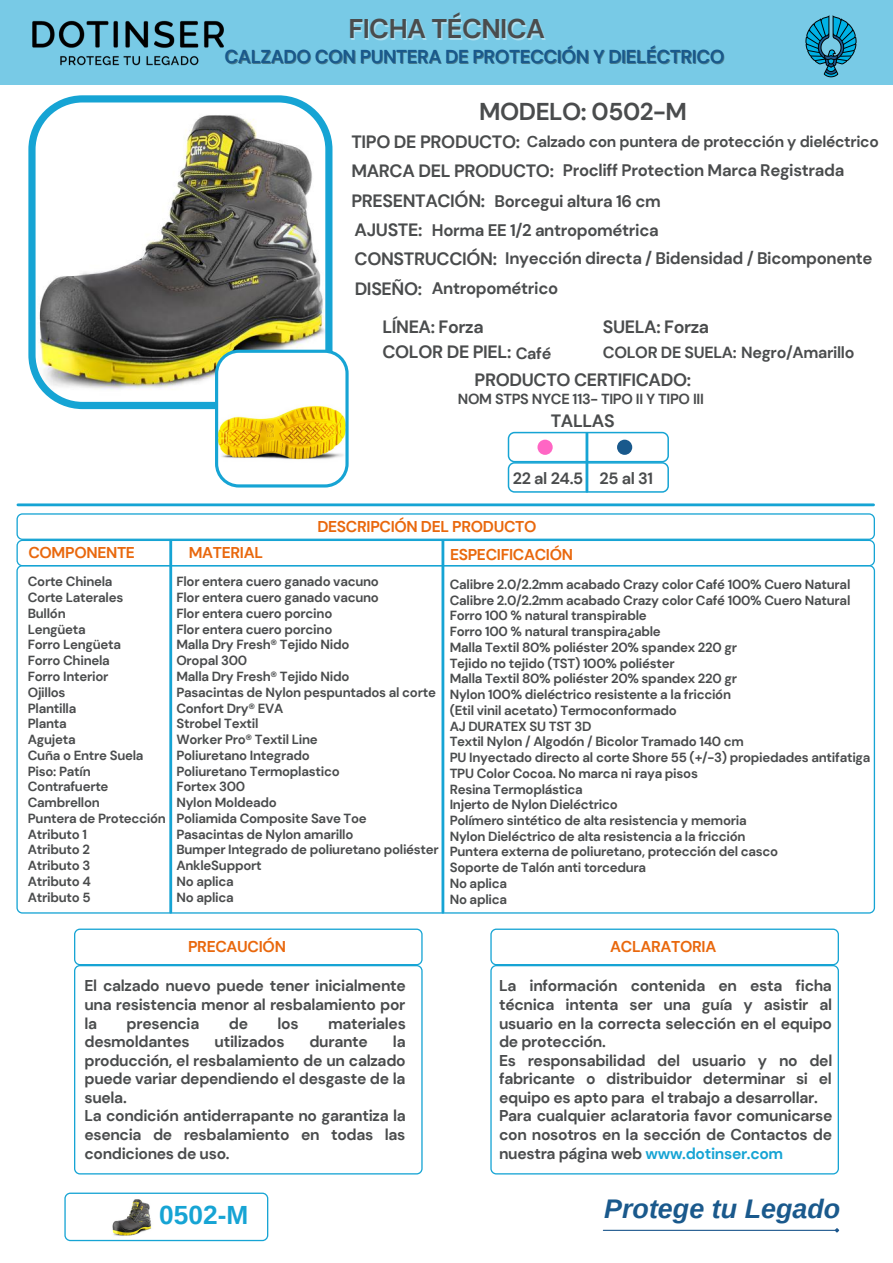
<style>
.page{position:relative;width:893px;height:1263px;background:#fff}
.page>*{position:absolute;margin:0;border:0;box-sizing:border-box;transform-origin:0 0}
.t1{font:700 27px "DM Sans";letter-spacing:-.02em;color:#4a4c4d}
.t2{font:italic 700 26.92px "Arimo";color:#1a598c}
.t3{font:700 26.25px "Arimo";color:#16a4d4}
.t4{font:700 24.3px "DM Sans";letter-spacing:-.02em;color:#4a4c4d}
.t5{font:700 18.67px "DM Sans";letter-spacing:-.02em;color:#19598c}
.t6{font:700 17.77px "DM Sans";letter-spacing:-.02em;color:#4a4c4d}
.t7{font:700 16.73px "DM Sans";letter-spacing:-.02em;color:#4a4c4d}
.t8{font:700 16.27px "DM Sans";letter-spacing:-.02em;color:#4a4c4d}
.t9{font:700 16.05px "DM Sans";letter-spacing:-.02em;color:#4a4c4d}
.t10{font:700 15.67px/18.6px "DM Sans";letter-spacing:-.02em;color:#4a4c4d;text-align:justify}
.t11{font:700 15.67px "DM Sans";letter-spacing:-.02em;color:#e9680d}
.t12{font:700 15.6px "DM Sans";letter-spacing:-.02em;color:#4a4c4d}
.t13{font:700 14.55px "DM Sans";letter-spacing:-.02em;color:#4a4c4d}
.t14{font:700 13.2px "DM Sans";letter-spacing:-.02em;color:#4a4c4d}
.s1{font-size:16.12px}
.s2{color:#16a4d4}
</style>
<div class="page">
<div style="left:0;top:0;width:893px;height:85px;background:#78cae6"></div>
<img style="left:32px;top:20px;width:192px;height:46px">
<img style="left:805px;top:15px;width:52px;height:63px">
<img style="left:28px;top:95px;width:304px;height:314px">
<hr style="left:603px;top:1230px;width:232px;height:1px;background:#1c578d">
<svg style="left:833px;top:1228px;width:7px;height:5px"></svg>
<svg style="left:16px;top:566px;width:859px;height:347px"></svg>
<svg style="left:16px;top:513px;width:859px;height:53px"></svg>
<hr style="left:169px;top:541px;width:3px;height:371px;background:#16a4d4">
<hr style="left:441px;top:541px;width:3px;height:371px;background:#16a4d4">
<svg style="left:74px;top:928px;width:348px;height:37px"></svg>
<svg style="left:74px;top:965px;width:348px;height:209px"></svg>
<svg style="left:64px;top:1192px;width:204px;height:49px"></svg>
<svg style="left:490px;top:928px;width:349px;height:37px"></svg>
<svg style="left:490px;top:965px;width:349px;height:209px"></svg>
<svg style="left:508px;top:432px;width:161px;height:61px"></svg>
<svg style="left:215px;top:350px;width:134px;height:137px"></svg>
<hr style="left:18px;top:503px;width:855px;height:3px;background:#16a4d4">
<img style="left:109px;top:1196px;width:45px;height:42px">
<p class="t1" style="left:348px;top:12px;width:198px">FICHA TÉCNICA</p>
<p class="t5" style="left:225px;top:45px;width:501px">CALZADO CON PUNTERA DE PROTECCIÓN Y DIELÉCTRICO</p>
<p class="t4" style="left:479px;top:96px;width:209px">MODELO: 0502-M</p>
<p class="t6" style="left:351px;top:130px;width:170px">TIPO DE PRODUCTO:</p>
<p class="t12" style="left:527px;top:132px;width:353px">Calzado con puntera de protección y dieléctrico</p>
<p class="t6" style="left:351px;top:159px;width:204px">MARCA DEL PRODUCTO:</p>
<p class="t7" style="left:563px;top:159px;width:283px">Procliff Protection Marca Registrada</p>
<p class="t6" style="left:351px;top:189px;width:135px">PRESENTACIÓN:</p>
<p class="t7" style="left:494px;top:190px;width:168px">Borcegui altura 16 cm</p>
<p class="t6" style="left:355px;top:218px;width:69px">AJUSTE:</p>
<p class="t7" style="left:432px;top:219px;width:228px">Horma EE 1/2 antropométrica</p>
<p class="t6" style="left:355px;top:247px;width:144px">CONSTRUCCIÓN:</p>
<p class="t7" style="left:505px;top:247px;width:369px">Inyección directa / Bidensidad / Bicomponente</p>
<p class="t6" style="left:355px;top:278px;width:69px">DISEÑO:</p>
<p class="t7" style="left:432px;top:278px;width:128px">Antropométrico</p>
<p class="t6" style="left:382px;top:316px;width:103px">LÍNEA: Forza</p>
<p class="t6" style="left:603px;top:316px;width:108px">SUELA: Forza</p>
<p class="t6" style="left:382px;top:340px;width:171px">COLOR DE PIEL: <span class="s1">Café</span></p>
<p class="t9" style="left:603px;top:342px;width:253px">COLOR DE SUELA: Negro/Amarillo</p>
<p class="t6" style="left:474px;top:369px;width:218px">PRODUCTO CERTIFICADO:</p>
<p class="t13" style="left:458px;top:390px;width:248px">NOM STPS NYCE 113- TIPO II Y TIPO III</p>
<p class="t6" style="left:551px;top:409px;width:65px">TALLAS</p>
<p class="t8" style="left:513px;top:468px;width:72px">22 al 24.5</p>
<p class="t8" style="left:599px;top:468px;width:55px">25 al 31</p>
<p class="t11" style="left:317px;top:516px;width:221px">DESCRIPCIÓN DEL PRODUCTO</p>
<p class="t11" style="left:28px;top:543px;width:108px">COMPONENTE</p>
<p class="t11" style="left:189px;top:543px;width:76px">MATERIAL</p>
<p class="t11" style="left:450px;top:545px;width:124px">ESPECIFICACIÓN</p>
<p class="t14" style="left:450px;top:576px;width:402px">Calibre 2.0/2.2mm acabado Crazy color Café 100% Cuero Natural</p>
<p class="t14" style="left:450px;top:591px;width:402px">Calibre 2.0/2.2mm acabado Crazy color Café 100% Cuero Natural</p>
<p class="t14" style="left:450px;top:607px;width:198px">Forro 100 % natural transpirable</p>
<p class="t14" style="left:450px;top:623px;width:213px">Forro 100 % natural transpira¿able</p>
<p class="t14" style="left:450px;top:639px;width:289px">Malla Textil 80% poliéster 20% spandex 220 gr</p>
<p class="t14" style="left:450px;top:654px;width:226px">Tejido no tejido (TST) 100% poliéster</p>
<p class="t14" style="left:450px;top:670px;width:289px">Malla Textil 80% poliéster 20% spandex 220 gr</p>
<p class="t14" style="left:450px;top:686px;width:283px">Nylon 100% dieléctrico resistente a la fricción</p>
<p class="t14" style="left:450px;top:702px;width:228px">(Etil vinil acetato) Termoconformado</p>
<p class="t14" style="left:450px;top:717px;width:143px">AJ DURATEX SU TST 3D</p>
<p class="t14" style="left:450px;top:733px;width:296px">Textil Nylon / Algodón / Bicolor Tramado 140 cm</p>
<p class="t14" style="left:450px;top:749px;width:422px">PU Inyectado directo al corte Shore 55 (+/-3) propiedades antifatiga</p>
<p class="t14" style="left:450px;top:765px;width:250px">TPU Color Cocoa. No marca ni raya pisos</p>
<p class="t14" style="left:450px;top:780px;width:135px">Resina Termoplástica</p>
<p class="t14" style="left:450px;top:796px;width:169px">Injerto de Nylon Dieléctrico</p>
<p class="t14" style="left:450px;top:812px;width:298px">Polímero sintético de alta resistencia y memoria</p>
<p class="t14" style="left:450px;top:828px;width:297px">Nylon Dieléctrico de alta resistencia a la fricción</p>
<p class="t14" style="left:450px;top:843px;width:330px">Puntera externa de poliuretano, protección del casco</p>
<p class="t14" style="left:450px;top:859px;width:198px">Soporte de Talón anti torcedura</p>
<p class="t14" style="left:450px;top:875px;width:59px">No aplica</p>
<p class="t14" style="left:450px;top:891px;width:59px">No aplica</p>
<p class="t11" style="left:188px;top:937px;width:99px">PRECAUCIÓN</p>
<p class="t10" style="left:84px;top:977px;width:323px">El calzado nuevo puede tener inicialmente una resistencia menor al resbalamiento por la</p>
<p class="t14" style="left:28px;top:573px;width:86px">Corte Chinela</p>
<p class="t14" style="left:28px;top:589px;width:97px">Corte Laterales</p>
<p class="t14" style="left:28px;top:605px;width:39px">Bullón</p>
<p class="t14" style="left:28px;top:621px;width:60px">Lengüeta</p>
<p class="t14" style="left:28px;top:636px;width:95px">Forro Lengüeta</p>
<p class="t14" style="left:28px;top:652px;width:84px">Forro Chinela</p>
<p class="t14" style="left:28px;top:668px;width:82px">Forro Interior</p>
<p class="t14" style="left:28px;top:684px;width:39px">Ojillos</p>
<p class="t14" style="left:28px;top:699px;width:50px">Plantilla</p>
<p class="t14" style="left:28px;top:715px;width:40px">Planta</p>
<p class="t14" style="left:28px;top:731px;width:49px">Agujeta</p>
<p class="t14" style="left:28px;top:747px;width:117px">Cuña o Entre Suela</p>
<p class="t14" style="left:28px;top:762px;width:64px">Piso: Patín</p>
<p class="t14" style="left:28px;top:778px;width:82px">Contrafuerte</p>
<p class="t14" style="left:28px;top:794px;width:74px">Cambrellon</p>
<p class="t14" style="left:28px;top:810px;width:140px">Puntera de Protección</p>
<p class="t14" style="left:28px;top:825px;width:61px">Atributo 1</p>
<p class="t14" style="left:28px;top:841px;width:64px">Atributo 2</p>
<p class="t14" style="left:28px;top:857px;width:64px">Atributo 3</p>
<p class="t14" style="left:28px;top:873px;width:65px">Atributo 4</p>
<p class="t14" style="left:28px;top:888px;width:64px">Atributo 5</p>
<p class="t14" style="left:176px;top:573px;width:204px">Flor entera cuero ganado vacuno</p>
<p class="t14" style="left:176px;top:589px;width:204px">Flor entera cuero ganado vacuno</p>
<p class="t14" style="left:176px;top:605px;width:157px">Flor entera cuero porcino</p>
<p class="t14" style="left:176px;top:621px;width:157px">Flor entera cuero porcino</p>
<p class="t14" style="left:176px;top:636px;width:175px">Malla Dry Fresh® Tejido Nido</p>
<p class="t14" style="left:176px;top:652px;width:72px">Oropal 300</p>
<p class="t14" style="left:176px;top:668px;width:175px">Malla Dry Fresh® Tejido Nido</p>
<p class="t14" style="left:176px;top:684px;width:261px">Pasacintas de Nylon pespuntados al corte</p>
<p class="t14" style="left:176px;top:699px;width:109px">Confort Dry® EVA</p>
<p class="t14" style="left:176px;top:715px;width:84px">Strobel Textil</p>
<p class="t14" style="left:176px;top:731px;width:143px">Worker Pro® Textil Line</p>
<p class="t14" style="left:176px;top:747px;width:135px">Poliuretano Integrado</p>
<p class="t14" style="left:176px;top:762px;width:165px">Poliuretano Termoplastico</p>
<p class="t14" style="left:176px;top:778px;width:70px">Fortex 300</p>
<p class="t14" style="left:176px;top:794px;width:102px">Nylon Moldeado</p>
<p class="t14" style="left:176px;top:810px;width:192px">Poliamida Composite Save Toe</p>
<p class="t14" style="left:176px;top:825px;width:178px">Pasacintas de Nylon amarillo</p>
<p class="t14" style="left:176px;top:841px;width:264px">Bumper Integrado de poliuretano poliéster</p>
<p class="t14" style="left:176px;top:857px;width:87px">AnkleSupport</p>
<p class="t14" style="left:176px;top:873px;width:59px">No aplica</p>
<p class="t14" style="left:176px;top:888px;width:59px">No aplica</p>
<p class="t11" style="left:610px;top:937px;width:108px">ACLARATORIA</p>
<p class="t10" style="left:499px;top:977px;width:334px">La información contenida en esta ficha técnica intenta ser una guía y asistir al usuario en la correcta selección en el equipo de protección.</p>
<p class="t10" style="left:499px;top:1051px;width:335px">Es responsabilidad del usuario y no del fabricante o distribuidor determinar si el equipo es apto para el trabajo a desarrollar.</p>
<p class="t10" style="left:499px;top:1107px;width:335px">Para cualquier aclaratoria favor comunicarse con nosotros en la sección de Contactos de nuestra página web <span class="s2">www.dotinser.com</span></p>
<p class="t10" style="left:127px;top:1014px;width:74px">presencia</p>
<p class="t10" style="left:229px;top:1014px;width:21px">de</p>
<p class="t10" style="left:277px;top:1014px;width:23px">los</p>
<p class="t10" style="left:328px;top:1014px;width:79px">materiales</p>
<p class="t10" style="left:84px;top:1032px;width:107px">desmoldantes</p>
<p class="t10" style="left:215px;top:1032px;width:72px">utilizados</p>
<p class="t10" style="left:309px;top:1032px;width:60px">durante</p>
<p class="t10" style="left:84px;top:1032px;width:323px;text-indent:308px">la producción, el resbalamiento de un calzado puede variar dependiendo el desgaste de la suela.</p>
<p class="t10" style="left:84px;top:1107px;width:323px">La condición antiderrapante no garantiza la esencia de resbalamiento en todas las condiciones de uso.</p>
<p class="t3" style="left:159px;top:1200px;width:90px">0502-M</p>
<p class="t2" style="left:604px;top:1193px;width:238px">Protege tu Legado</p>
</div>
